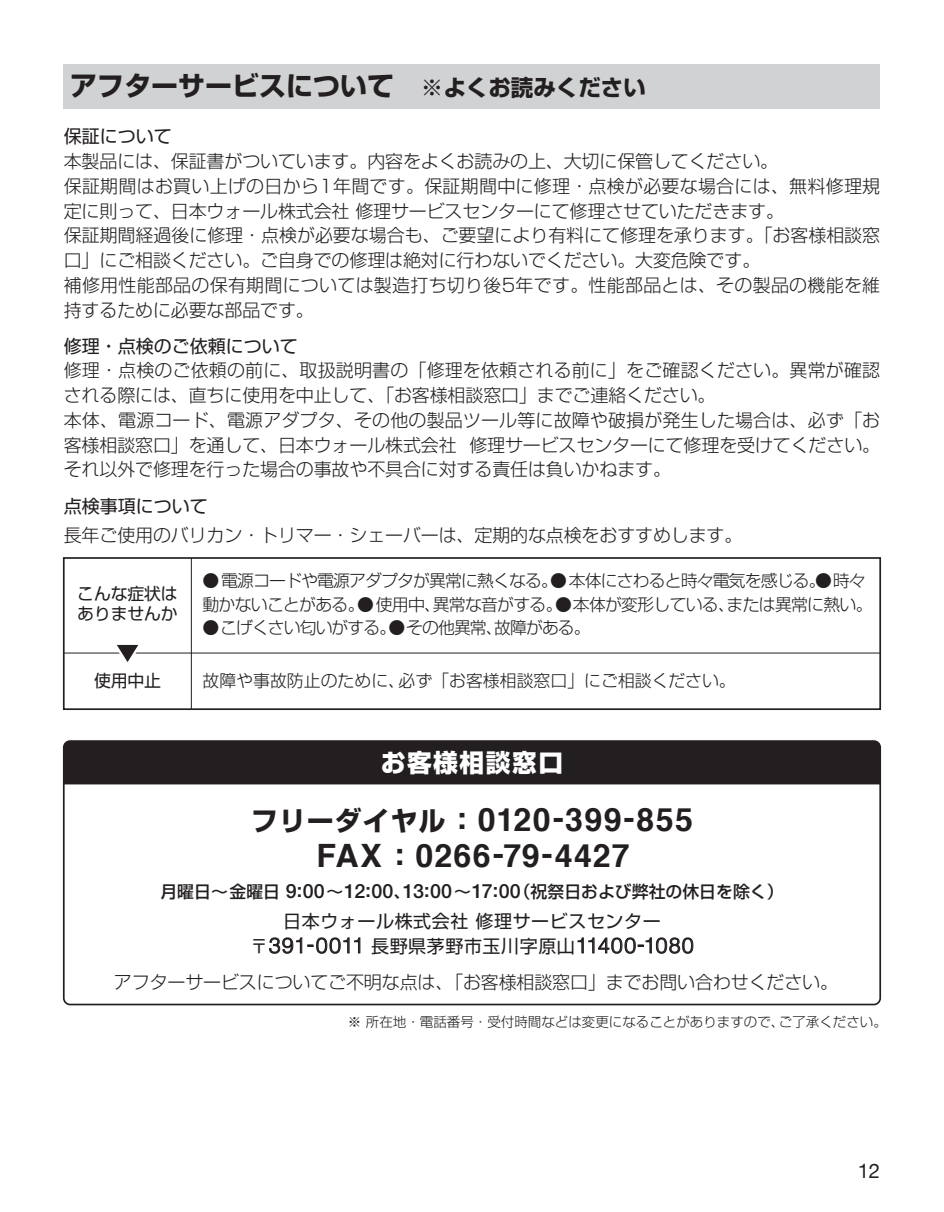
<style>
.page{position:relative;width:944px;height:1212px;background:#fff}
.page>*{position:absolute;margin:0;border:0;box-sizing:border-box;transform-origin:0 0}
.t1{font:700 32.18px/36px "Helvetica";letter-spacing:.04em;color:#231f20;text-align:center}
.t2{font:700 27px "Shin Go Pro";color:#231f20}
.t3{font:800 24.75px "Shin Go Pro";letter-spacing:.065em;color:#fff}
.t4{font:300 21.38px "Helvetica";letter-spacing:.03em;color:#231f20}
.t5{font:20.25px "Helvetica Neue";color:#231f20}
.t6{font:300 18px/24.8px "Shin Go Pro";letter-spacing:-.01em;color:#231f20}
.t7{font:18px "Shin Go Pro";color:#231f20}
.t8{font:18px "Shin Go Pro";letter-spacing:.03em;color:#231f20}
.t9{font:300 16.88px/23.6px "Shin Go Pro";letter-spacing:-.045em;color:#231f20}
.t10{font:500 16.88px "Shin Go Pro";color:#231f20}
.t11{font:300 16.88px "Shin Go Pro";color:#231f20}
.t12{font:16.88px/20.2px "Shin Go Pro";letter-spacing:-.01em;color:#231f20}
.t13{font:300 13.5px "Shin Go Pro";color:#231f20}
.s1{font-size:22.5px}
.s2{font-family:"Shin Go Pro";font-size:27px}
.s3{font-family:"Helvetica Neue";font-size:19.57px}
.s4{font-family:"Shin Go Pro";font-weight:400;font-size:18px}
</style>
<div class="page">
<div style="left:66px;top:743px;width:812px;height:41px;background:#231f20"></div>
<div style="left:63px;top:740px;width:818px;height:265px;border:2px solid #231f20;border-radius:6px"></div>
<svg style="left:269px;top:938px;width:33px;height:15px"></svg>
<svg style="left:308px;top:938px;width:52px;height:15px"></svg>
<svg style="left:578px;top:938px;width:115px;height:15px"></svg>
<div style="left:63px;top:557px;width:818px;height:153px;border:2px solid #231f20"></div>
<hr style="left:191px;top:558px;width:1px;height:151px;background:#231f20">
<hr style="left:64px;top:653px;width:816px;height:1px;background:#231f20">
<div style="left:64px;top:64px;width:816px;height:44px;background:#d1d2d4"></div>
<svg style="left:111px;top:644px;width:33px;height:18px"></svg>
<h2 class="t2" style="left:70px;top:65px;width:577px">アフターサービスについて <span class="s1">※よくお読みください</span></h2>
<p class="t7" style="left:64px;top:122px;width:109px">保証について</p>
<p class="t6" style="left:64px;top:147px;width:818px">本製品には、保証書がついています。内容をよくお読みの上、大切に保管してください。<br>保証期間はお買い上げの日から1年間です。保証期間中に修理・点検が必要な場合には、無料修理規定に則って、日本ウォール株式会社 修理サービスセンターにて修理させていただきます。<br>保証期間経過後に修理・点検が必要な場合も、ご要望により有料にて修理を承ります。「お客様相談窓口」にご相談ください。ご自身での修理は絶対に行わないでください。大変危険です。<br>補修用性能部品の保有期間については製造打ち切り後5年です。性能部品とは、その製品の機能を維持するために必要な部品です。</p>
<p class="t7" style="left:64px;top:331px;width:236px">修理・点検のご依頼について</p>
<p class="t6" style="left:64px;top:356px;width:818px">修理・点検のご依頼の前に、取扱説明書の「修理を依頼される前に」をご確認ください。異常が確認される際には、直ちに使用を中止して、「お客様相談窓口」までご連絡ください。<br>本体、電源コード、電源アダプタ、その他の製品ツール等に故障や破損が発生した場合は、必ず「お客様相談窓口」を通して、日本ウォール株式会社 修理サービスセンターにて修理を受けてください。それ以外で修理を行った場合の事故や不具合に対する責任は負いかねます。</p>
<p class="t7" style="left:64px;top:491px;width:145px">点検事項について</p>
<p class="t6" style="left:64px;top:521px;width:680px">長年ご使用のバリカン・トリマー・シェーバーは、定期的な点検をおすすめします。</p>
<p class="t9" style="left:202px;top:567px;width:672px">●電源コードや電源アダプタが異常に熱くなる。●本体にさわると時々電気を感じる。●時々動かないことがある。●使用中、異常な音がする。●本体が変形している、または異常に熱い。</p>
<p class="t9" style="left:203px;top:614px;width:390px">●こげくさい匂いがする。●その他異常、故障がある。</p>
<p class="t11" style="left:202px;top:667px;width:535px">故障や事故防止のために、必ず「お客様相談窓口」にご相談ください。</p>
<p class="t12" style="left:77px;top:581px;width:102px">こんな症状はありませんか</p>
<p class="t12" style="left:94px;top:669px;width:69px">使用中止</p>
<h3 class="t3" style="left:381px;top:743px;width:184px">お客様相談窓口</h3>
<h1 class="t1" style="left:251px;top:802px;width:443px"><span class="s2">フリーダイヤル</span> : 0120-399-855<br>FAX : 0266-79-4427</h1>
<p class="t10" style="left:160px;top:878px;width:625px">月曜日～金曜日 <span class="s3">9:00</span>～<span class="s3">12:00</span>、<span class="s3">13:00</span>～<span class="s3">17:00</span>（祝祭日および弊社の休日を除く）</p>
<p class="t8" style="left:283px;top:906px;width:379px">日本ウォール株式会社 修理サービスセンター</p>
<p class="t4" style="left:250px;top:927px;width:445px"><span class="s4">〒</span>391-0011 <span class="s4">長野県茅野市玉川字原山</span>11400-1080</p>
<p class="t6" style="left:114px;top:967px;width:726px">アフターサービスについてご不明な点は、「お客様相談窓口」までお問い合わせください。</p>
<p class="t13" style="left:348px;top:1010px;width:541px">※ 所在地・電話番号・受付時間などは変更になることがありますので、ご了承ください。</p>
<p class="t5" style="left:858px;top:1156px;width:24px">12</p>
</div>
